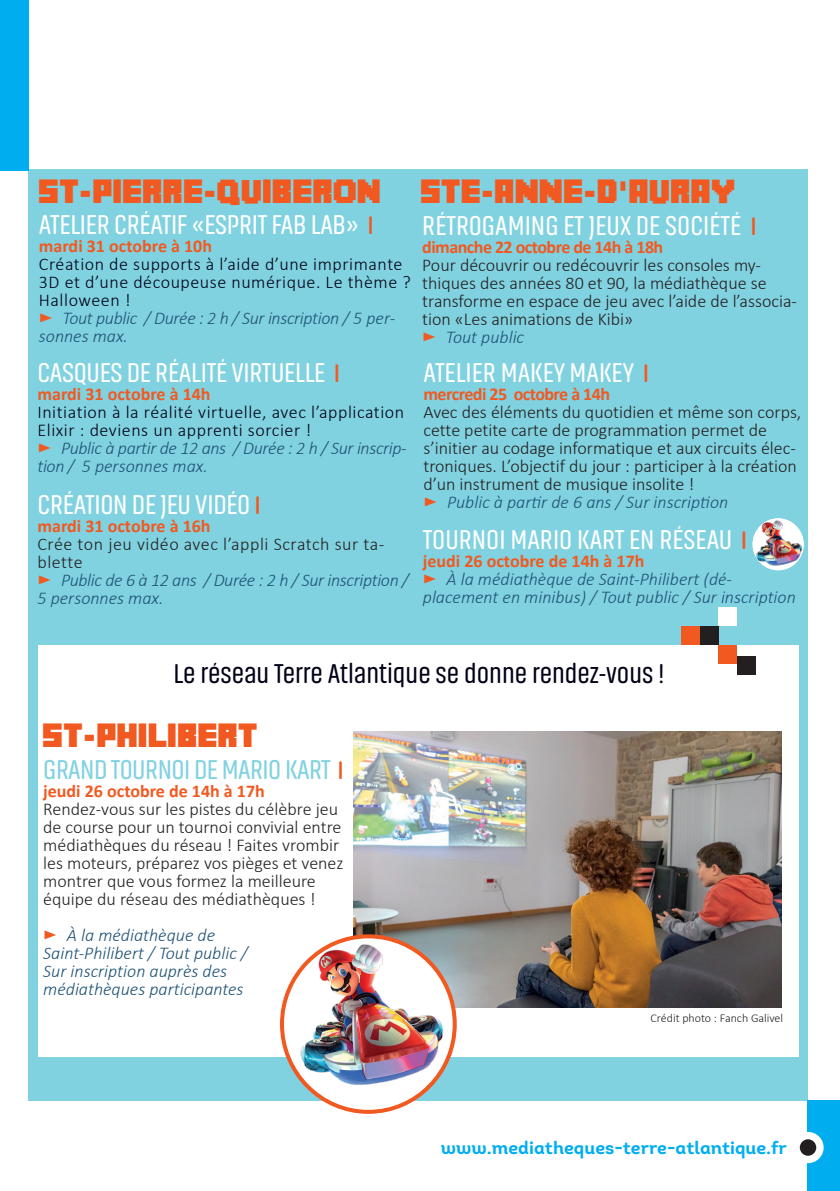
<style>
.page{position:relative;width:840px;height:1191px;background:#fff}
.page>*{position:absolute;margin:0;border:0;box-sizing:border-box;transform-origin:0 0}
.t1{font:30px "Minecrafter";color:#f15921}
.t2{font:28px "Akhand Soft";letter-spacing:-.01em;color:#fff}
.t3{font:28px "Akhand Soft";color:#010116}
.t4{font:28px "Akhand Soft";letter-spacing:-.02em;color:#81d2e0}
.t5{font:300 18px/18px "Calibri";color:#231f20}
.t6{font:300 18px/18px "Calibri";letter-spacing:.03em;color:#010116}
.t7{font:italic 300 18px/18px "Calibri";color:#1f5276}
.t8{font:italic 300 18px/18px "Calibri";letter-spacing:-.02em;color:#1f5276}
.t9{font:700 18px "Calibri";letter-spacing:-.01em;color:#f15921}
.t10{font:700 18px "Calibri";letter-spacing:-.03em;color:#f15921}
.t11{font:18px "Intro Bold Alt";color:#00aeef}
.t12{font:300 12px "Calibri";color:#231f20}
.s1{font-family:"Antique Olive Compact"}
.s2{font-family:"Dosis";font-weight:600;font-size:24px;color:#f15921}
.s3{color:#f15921}
.s4{font-style:italic;color:#1f5276}
.s5{font-style:normal;color:#231f20}
.s6{font-weight:700;font-style:normal;color:#f15921}
</style>
<div class="page">
<div style="left:28px;top:170px;width:779px;height:930px;background:#81d2e0"></div>
<img style="left:752px;top:518px;width:51px;height:52px;border-radius:26px">
<div style="left:38px;top:645px;width:760px;height:411px;background:#fff"></div>
<img style="left:353px;top:731px;width:427px;height:276px">
<img style="left:282px;top:936px;width:172px;height:175px">
<div style="left:280px;top:934px;width:176px;height:179px;border:4px solid #f15921;border-radius:50%"></div>
<div style="left:807px;top:1100px;width:32px;height:91px;background:#00aeef"></div>
<div style="left:792px;top:1132px;width:31px;height:31px;background:#fff;border-radius:50%"></div>
<div style="left:799px;top:1139px;width:16px;height:16px;background:#231f20;border-radius:50%"></div>
<div style="left:0;top:0;width:28px;height:170px;background:#00aeef"></div>
<div style="left:699px;top:626px;width:19px;height:19px;background:#231f20"></div>
<div style="left:680px;top:626px;width:19px;height:19px;background:#f15921"></div>
<div style="left:717px;top:607px;width:19px;height:19px;background:#fff"></div>
<div style="left:736px;top:656px;width:19px;height:19px;background:#231f20"></div>
<div style="left:717px;top:645px;width:19px;height:18px;background:#f15921"></div>
<h1 class="t1" style="left:38px;top:175px;width:344px">ST<span class="s1">-</span>PIERRE<span class="s1">-</span>QUIBERON</h1>
<h1 class="t1" style="left:420px;top:175px;width:316px">STE<span class="s1">-</span>ANNE<span class="s1">-</span>D<span class="s1">'</span>AURAY</h1>
<h2 class="t2" style="left:39px;top:210px;width:336px">ATELIER CRÉATIF «ESPRIT FAB LAB» <span class="s2">I</span></h2>
<p class="t9" style="left:39px;top:235px;width:174px">mardi 31 octobre à 10h</p>
<p class="t6" style="left:39px;top:255px;width:373px">Création de supports à l’aide d’une imprimante<br>3D et d’une découpeuse numérique. Le thème ?<br>Halloween !<br><span class="s3">►</span> <span class="s4">Tout public / Durée : 2 h / Sur inscription / 5 per&shy;sonnes max.</span></p>
<h2 class="t2" style="left:37px;top:358px;width:303px">CASQUES DE RÉALITÉ VIRTUELLE <span class="s2">I</span></h2>
<p class="t9" style="left:37px;top:383px;width:174px">mardi 31 octobre à 14h</p>
<p class="t6" style="left:37px;top:403px;width:370px">Initiation à la réalité virtuelle, avec l’application Elixir : deviens un apprenti sorcier !<br><span class="s3">►</span> <span class="s4">Public à partir de 12 ans / Durée : 2 h / Sur inscrip&shy;tion / 5 personnes max.</span></p>
<h2 class="t2" style="left:37px;top:490px;width:224px">CRÉATION DE JEU VIDÉO <span class="s2">I</span></h2>
<p class="t9" style="left:37px;top:515px;width:174px">mardi 31 octobre à 16h</p>
<p class="t8" style="left:37px;top:535px;width:372px"><span class="s5">Crée ton jeu vidéo avec l’appli Scratch sur ta&shy;blette<br></span><span class="s3">►</span> Public de 6 à 12 ans / Durée : 2 h / Sur inscription /<br>5 personnes max.</p>
<h2 class="t2" style="left:422px;top:211px;width:336px">RÉTROGAMING ET JEUX DE SOCIÉTÉ <span class="s2">I</span></h2>
<p class="t10" style="left:422px;top:236px;width:242px">dimanche 22 octobre de 14h à 18h</p>
<p class="t5" style="left:422px;top:256px;width:376px">Pour découvrir ou redécouvrir les consoles my&shy;thiques des années 80 et 90, la médiathèque se transforme en espace de jeu avec l’aide de l’associa&shy;tion «Les animations de Kibi»<br><span class="s3">►</span> <span class="s4">Tout public</span></p>
<h2 class="t2" style="left:423px;top:358px;width:227px">ATELIER MAKEY MAKEY <span class="s2">I</span></h2>
<p class="t10" style="left:423px;top:383px;width:188px">mercredi 25 octobre à 14h</p>
<p class="t5" style="left:423px;top:403px;width:379px">Avec des éléments du quotidien et même son corps, cette petite carte de programmation permet de s’initier au codage informatique et aux circuits élec&shy;troniques. L’objectif du jour : participer à la création d’un instrument de musique insolite !<br><span class="s3">►</span> <span class="s4">Public à partir de 6 ans / Sur inscription</span></p>
<h2 class="t2" style="left:422px;top:525px;width:325px">TOURNOI MARIO KART EN RÉSEAU <span class="s2">I</span></h2>
<p class="t7" style="left:422px;top:551px;width:374px"><span class="s6">jeudi 26 octobre de 14h à 17h<br></span><span class="s3">►</span> À la médiathèque de Saint-Philibert (dé&shy;placement en minibus) / Tout public / Sur inscription</p>
<h2 class="t3" style="left:173px;top:659px;width:492px">Le réseau Terre Atlantique se donne rendez-vous !</h2>
<h1 class="t1" style="left:42px;top:719px;width:217px">ST<span class="s1">-</span>PHILIBERT</h1>
<h2 class="t4" style="left:43px;top:755px;width:301px">GRAND TOURNOI DE MARIO KART <span class="s2">I</span></h2>
<p class="t9" style="left:43px;top:780px;width:223px">jeudi 26 octobre de 14h à 17h</p>
<p class="t5" style="left:43px;top:800px;width:301px">Rendez-vous sur les pistes du célèbre jeu de course pour un tournoi convivial entre médiathèques du réseau ! Faites vrombir les moteurs, préparez vos pièges et venez montrer que vous formez la meilleure équipe du réseau des médiathèques !</p>
<p class="t7" style="left:43px;top:926px;width:206px"><span class="s3">►</span> À la médiathèque de<br>Saint-Philibert / Tout public /<br>Sur inscription auprès des médiathèques participantes</p>
<p class="t12" style="left:650px;top:1010px;width:134px">Crédit photo : Fanch Galivel</p>
<p class="t11" style="left:440px;top:1136px;width:347px">www.mediatheques-terre-atlantique.fr</p>
</div>
